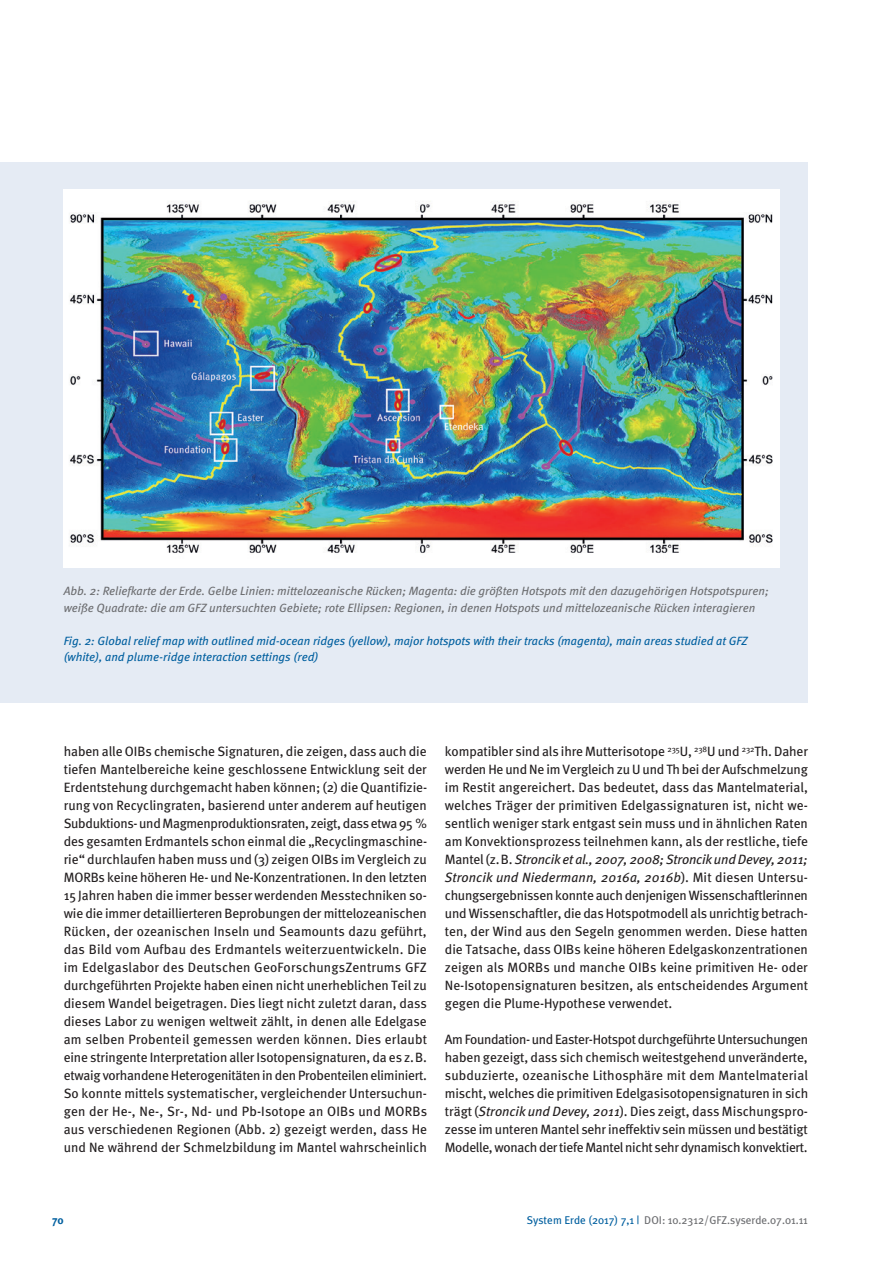
<style>
.page{position:relative;width:893px;height:1263px;background:#fff}
.page>*{position:absolute;margin:0;border:0;box-sizing:border-box;transform-origin:0 0}
.t1{font:13.5px/18px "Meta";color:#231f20;text-align:justify}
.t2{font:italic 12px/16.5px "Meta";color:#6c6d70}
.t3{font:italic 12px/16.5px "Meta";color:#005f9f}
.t4{font:11.25px "Meta Plus";color:#6c6d70}
.t5{font:700 11.25px "Meta";color:#005f9f}
.s1{font-style:italic}
.s2{color:#005f9f}
</style>
<div class="page">
<div style="left:0;top:162px;width:808px;height:540px;background:#e5ebf4"></div>
<img style="left:64px;top:189px;width:715px;height:378px">
<p class="t2" style="left:64px;top:583px;width:706px">Abb. 2: Reliefkarte der Erde. Gelbe Linien: mittelozeanische Rücken; Magenta: die größten Hotspots mit den dazugehörigen Hotspotspuren; weiße Quadrate: die am GFZ untersuchten Gebiete; rote Ellipsen: Regionen, in denen Hotspots und mittelozeanische Rücken interagieren</p>
<p class="t3" style="left:64px;top:632px;width:685px">Fig. 2: Global relief map with outlined mid-ocean ridges (yellow), major hotspots with their tracks (magenta), main areas studied at GFZ (white), and plume-ridge interaction settings (red)</p>
<p class="t1" style="left:64px;top:742px;width:365px">haben alle OIBs chemische Signaturen, die zeigen, dass auch die tiefen Mantelbereiche keine geschlossene Entwicklung seit der Erdentstehung durchgemacht haben können; (2) die Quantifizie&shy;rung von Recyclingraten, basierend unter anderem auf heutigen Subduktions- und Magmenproduktionsraten, zeigt, dass etwa 95 % des gesamten Erdmantels schon einmal die „Recyclingmaschine&shy;rie“ durchlaufen haben muss und (3) zeigen OIBs im Vergleich zu MORBs keine höheren He- und Ne-Konzentrationen. In den letzten 15 Jahren haben die immer besser werdenden Messtechniken so&shy;wie die immer detaillierteren Beprobungen der mittelozeanischen Rücken, der ozeanischen Inseln und Seamounts dazu geführt, das Bild vom Aufbau des Erdmantels weiterzuentwickeln. Die im Edelgaslabor des Deutschen GeoForschungsZentrums GFZ durchgeführten Projekte haben einen nicht unerheblichen Teil zu diesem Wandel beigetragen. Dies liegt nicht zuletzt daran, dass dieses Labor zu wenigen weltweit zählt, in denen alle Edelgase am selben Probenteil gemessen werden können. Dies erlaubt eine stringente Interpretation aller Isotopensignaturen, da es z.B. etwaig vorhandene Heterogenitäten in den Probenteilen eliminiert.<br>So konnte mittels systematischer, vergleichender Untersuchun&shy;gen der He-, Ne-, Sr-, Nd- und Pb-Isotope an OIBs und MORBs aus verschiedenen Regionen (Abb. 2) gezeigt werden, dass He und Ne während der Schmelzbildung im Mantel wahrscheinlich</p>
<p class="t1" style="left:445px;top:742px;width:365px">kompatibler sind als ihre Mutterisotope <sup>235</sup>U, <sup>238</sup>U und <sup>232</sup>Th. Daher werden He und Ne im Vergleich zu U und Th bei der Aufschmelzung im Restit angereichert. Das bedeutet, dass das Mantelmaterial, welches Träger der primitiven Edelgassignaturen ist, nicht we&shy;sentlich weniger stark entgast sein muss und in ähnlichen Raten am Konvektionsprozess teilnehmen kann, als der restliche, tiefe Mantel (z.B. <span class="s1">Stroncik et al., 2007, 2008; Stroncik und Devey, 2011; Stroncik und Niedermann, 2016a, 2016b</span>). Mit diesen Untersu&shy;chungsergebnissen konnte auch denjenigen Wissenschaftlerinnen und Wissenschaftler, die das Hotspotmodell als unrichtig betrach&shy;ten, der Wind aus den Segeln genommen werden. Diese hatten die Tatsache, dass OIBs keine höheren Edelgaskonzentrationen zeigen als MORBs und manche OIBs keine primitiven He- oder Ne-Isotopensignaturen besitzen, als entscheidendes Argument gegen die Plume-Hypothese verwendet.</p>
<p class="t1" style="left:445px;top:1030px;width:365px">Am Foundation- und Easter-Hotspot durchgeführte Untersuchungen haben gezeigt, dass sich chemisch weitestgehend unveränderte, subduzierte, ozeanische Lithosphäre mit dem Mantelmaterial mischt, welches die primitiven Edelgasisotopensignaturen in sich trägt (<span class="s1">Stroncik und Devey, 2011</span>). Dies zeigt, dass Mischungspro&shy;zesse im unteren Mantel sehr ineffektiv sein müssen und bestätigt Modelle, wonach der tiefe Mantel nicht sehr dynamisch konvektiert.</p>
<p class="t5" style="left:52px;top:1213px;width:13px">70</p>
<p class="t4" style="left:527px;top:1214px;width:283px"><span class="s2">System Erde (2017) 7,1 |</span> DOI: 10.2312/GFZ.syserde.07.01.11</p>
</div>
